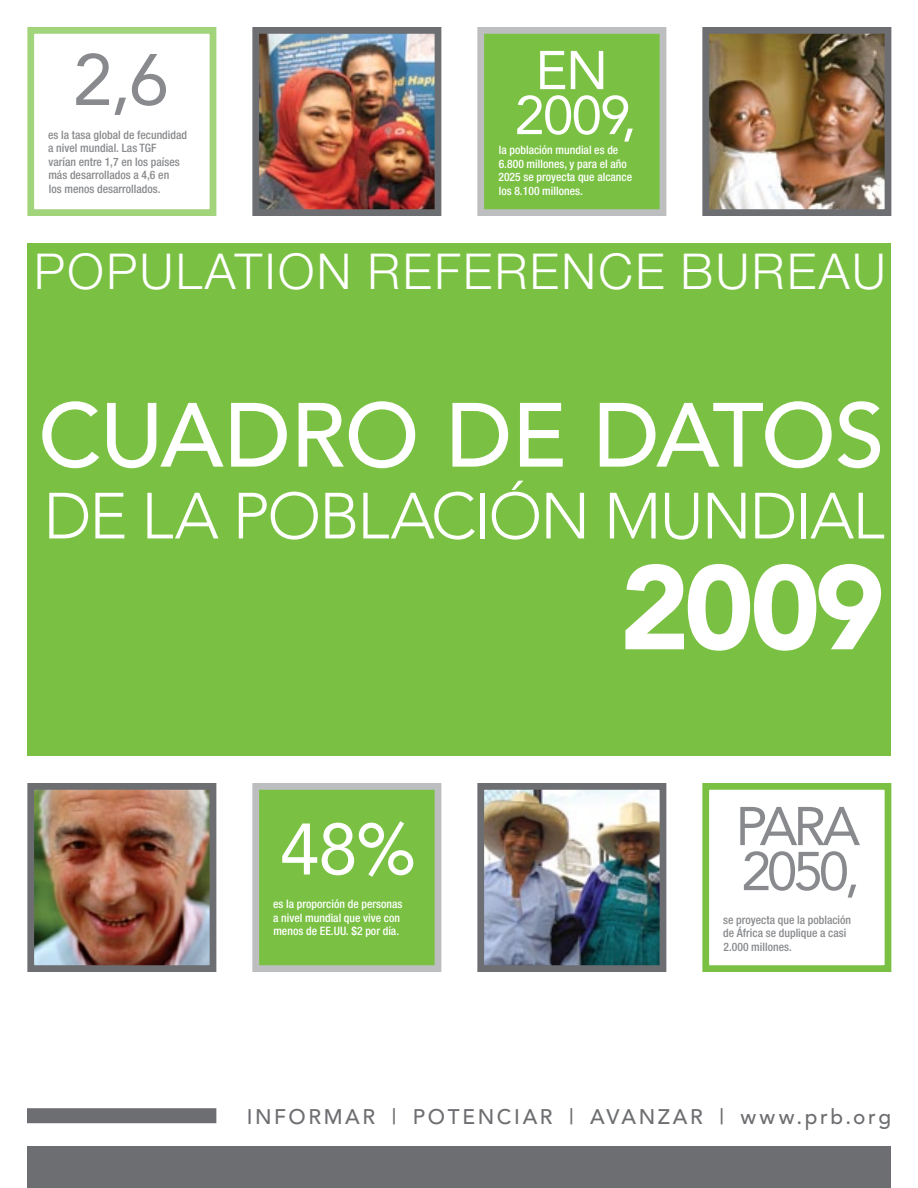
<style>
.page{position:relative;width:918px;height:1188px;background:#fff}
.page>*{position:absolute;margin:0;border:0;box-sizing:border-box;transform-origin:0 0}
.t1{font:900 118.5px "Avenir";color:#fff}
.t2{font:500 90px "Avenir";letter-spacing:-.015em;color:#fff}
.t3{font:72px "Avenir";color:#fff}
.t4{font:72px "Avenir";color:#888a8d}
.t5{font:300 64.5px "Avenir";letter-spacing:-.035em;color:#fff}
.t6{font:54px/45px "Avenir";letter-spacing:-.075em;color:#888a8d}
.t7{font:54px/45px "Avenir";letter-spacing:-.025em;color:#fff;text-align:center}
.t8{font:300 49.5px "Helvetica Neue";letter-spacing:.05em;color:#fff}
.t9{font:500 21px "Avenir";letter-spacing:.125em;color:#6d6e71}
.t10{font:500 condensed 11.7px/13.5px "Helvetica Neue";color:#888a8d}
.t11{font:500 condensed 11.7px/13.5px "Helvetica Neue";color:#fff}
</style>
<div class="page">
<div style="left:28px;top:243px;width:863px;height:513px;background:#7ac143"></div>
<img style="left:485px;top:791px;width:173px;height:173px">
<div style="left:477px;top:783px;width:189px;height:189px;border:7px solid #6d6e71"></div>
<img style="left:710px;top:35px;width:173px;height:173px">
<div style="left:702px;top:27px;width:189px;height:189px;border:7px solid #6d6e71"></div>
<img style="left:260px;top:35px;width:173px;height:173px">
<div style="left:252px;top:27px;width:189px;height:189px;border:7px solid #6d6e71"></div>
<img style="left:35px;top:791px;width:173px;height:173px">
<div style="left:27px;top:783px;width:189px;height:189px;border:7px solid #6d6e71"></div>
<div style="left:28px;top:1147px;width:863px;height:41px;background:#6d6e71"></div>
<div style="left:27px;top:1108px;width:189px;height:15px;background:#6d6e71"></div>
<div style="left:481px;top:30px;width:182px;height:183px;background:#7ac143"></div>
<div style="left:477px;top:27px;width:189px;height:189px;border:7px solid #bcbec0"></div>
<div style="left:702px;top:783px;width:189px;height:189px;border:7px solid #7ac143"></div>
<div style="left:256px;top:786px;width:182px;height:183px;background:#7ac143"></div>
<div style="left:252px;top:783px;width:189px;height:189px;border:7px solid #bcbec0"></div>
<div style="left:27px;top:27px;width:189px;height:189px;border:7px solid #a2d47b"></div>
<h3 class="t4" style="left:73px;top:38px;width:98px">2,6</h3>
<p class="t10" style="left:48px;top:128px;width:140px">es la tasa global de fecundidad a nivel mundial. Las TGF<br>varían entre 1,7 en los países más desarrollados a 4,6 en<br>los menos desarrollados.</p>
<h3 class="t7" style="left:515px;top:48px;width:123px">EN<br>2009,</h3>
<p class="t11" style="left:498px;top:143px;width:135px">la población mundial es de<br>6.800 millones, y para el año<br>2025 se proyecta que alcance los 8.100 millones.</p>
<h3 class="t8" style="left:34px;top:241px;width:853px">POPULATION REFERENCE BUREAU</h3>
<h2 class="t2" style="left:38px;top:383px;width:848px">CUADRO DE DATOS</h2>
<h3 class="t5" style="left:44px;top:478px;width:843px">DE LA POBLACIÓN MUNDIAL</h3>
<h1 class="t1" style="left:620px;top:536px;width:266px">2009</h1>
<h3 class="t3" style="left:280px;top:808px;width:138px">48%</h3>
<p class="t11" style="left:273px;top:897px;width:131px">es la proporción de personas a nivel mundial que vive con menos de EE.UU. $2 por día.</p>
<h3 class="t6" style="left:736px;top:804px;width:126px">PARA<br>2050,</h3>
<p class="t10" style="left:723px;top:913px;width:129px">se proyecta que la población de África se duplique a casi<br>2.000 millones.</p>
<h3 class="t9" style="left:247px;top:1104px;width:646px">INFORMAR | POTENCIAR | AVANZAR | WWW.PRB.ORG</h3>
</div>
